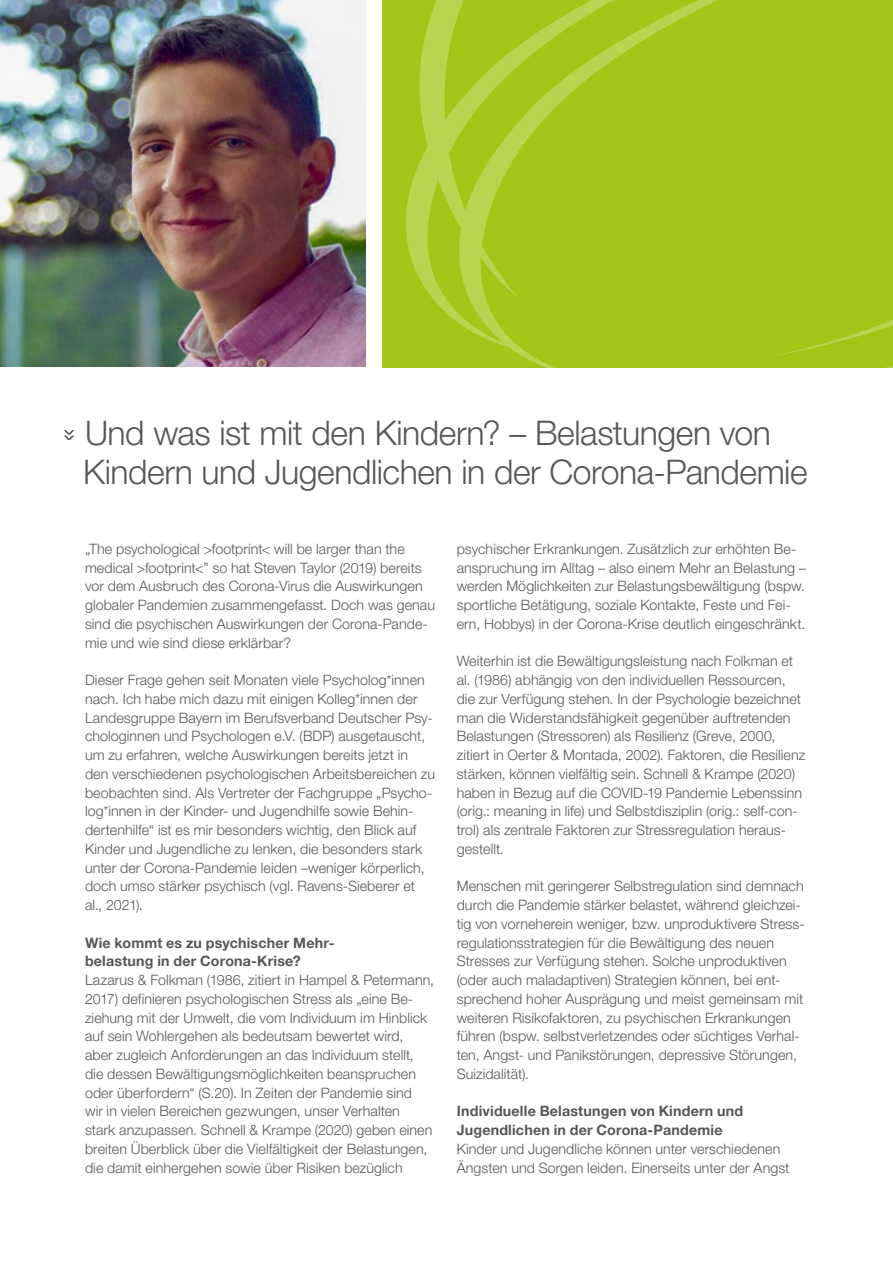
<style>
.page{position:relative;width:893px;height:1263px;background:#fff}
.page>*{position:absolute;margin:0;border:0;box-sizing:border-box;transform-origin:0 0}
.Headline{font:300 33.75px/39px "Helvetica Neue LT Pro";letter-spacing:-.015em;color:#575756}
.Fließtext{font:300 14.25px/18.8px "Helvetica Neue LT Pro";letter-spacing:.005em;color:#575756}
.Fließtext-2{font:700 14.25px/18.8px "Helvetica Neue LT Pro";letter-spacing:.015em;color:#575756}
</style>
<div class="page">
<svg style="left:64px;top:430px;width:10px;height:10px"></svg>
<img style="left:0;top:0;width:366px;height:366px">
<div style="left:384px;top:0;width:54px;height:349px;background:#a2c617"></div>
<svg style="left:438px;top:298px;width:169px;height:70px;background:#a4c71d"></svg>
<div style="left:607px;top:298px;width:286px;height:70px;background:#a2c617"></div>
<svg style="left:414px;top:0;width:479px;height:298px;background:#a4c71d"></svg>
<p class="Headline" style="left:83px;top:413px;width:726px">Und was ist mit den Kindern? – Belastungen von<br>Kindern und Jugendlichen in der Corona-Pandemie</p>
<p class="Fließtext" style="left:85px;top:539px;width:351px">„The psychological &gt;footprint&lt; will be larger than the medical &gt;footprint&lt;” so hat Steven Taylor (2019) bereits vor dem Ausbruch des Corona-Virus die Auswirkungen globaler Pandemien zusammengefasst. Doch was genau sind die psychischen Auswirkungen der Corona-Pande&shy;mie und wie sind diese erklärbar?</p>
<p class="Fließtext" style="left:85px;top:670px;width:352px">Dieser Frage gehen seit Monaten viele Psycholog*innen nach. Ich habe mich dazu mit einigen Kolleg*innen der Landesgruppe Bayern im Berufsverband Deutscher Psy&shy;chologinnen und Psychologen e.V. (BDP) ausgetauscht, um zu erfahren, welche Auswirkungen bereits jetzt in den verschiedenen psychologischen Arbeitsbereichen zu beobachten sind. Als Vertreter der Fachgruppe „Psycho&shy;log*innen in der Kinder- und Jugendhilfe sowie Behin&shy;dertenhilfe“ ist es mir besonders wichtig, den Blick auf Kinder und Jugendliche zu lenken, die besonders stark unter der Corona-Pandemie leiden –weniger körperlich, doch umso stärker psychisch (vgl. Ravens-Sieberer et al., 2021).</p>
<p class="Fließtext-2" style="left:85px;top:933px;width:251px">Wie kommt es zu psychischer Mehr&shy;belastung in der Corona-Krise?</p>
<p class="Fließtext" style="left:85px;top:970px;width:351px">Lazarus &amp; Folkman (1986, zitiert in Hampel &amp; Petermann, 2017) definieren psychologischen Stress als „eine Be&shy;ziehung mit der Umwelt, die vom Individuum im Hinblick auf sein Wohlergehen als bedeutsam bewertet wird, aber zugleich Anforderungen an das Individuum stellt, die dessen Bewältigungsmöglichkeiten beanspruchen oder überfordern“ (S.20). In Zeiten der Pandemie sind<br>wir in vielen Bereichen gezwungen, unser Verhalten<br>stark anzupassen. Schnell &amp; Krampe (2020) geben einen breiten Überblick über die Vielfältigkeit der Belastungen, die damit einhergehen sowie über Risiken bezüglich</p>
<p class="Fließtext" style="left:457px;top:539px;width:351px">psychischer Erkrankungen. Zusätzlich zur erhöhten Be&shy;anspruchung im Alltag – also einem Mehr an Belastung – werden Möglichkeiten zur Belastungsbewältigung (bspw. sportliche Betätigung, soziale Kontakte, Feste und Fei&shy;ern, Hobbys) in der Corona-Krise deutlich eingeschränkt.</p>
<p class="Fließtext" style="left:457px;top:652px;width:350px">Weiterhin ist die Bewältigungsleistung nach Folkman et al. (1986) abhängig von den individuellen Ressourcen, die zur Verfügung stehen. In der Psychologie bezeichnet man die Widerstandsfähigkeit gegenüber auftretenden Belastungen (Stressoren) als Resilienz (Greve, 2000, zitiert in Oerter &amp; Montada, 2002). Faktoren, die Resilienz stärken, können vielfältig sein. Schnell &amp; Krampe (2020) haben in Bezug auf die COVID-19 Pandemie Lebenssinn (orig.: meaning in life) und Selbstdisziplin (orig.: self-con&shy;trol) als zentrale Faktoren zur Stressregulation heraus&shy;gestellt.</p>
<p class="Fließtext" style="left:457px;top:877px;width:349px">Menschen mit geringerer Selbstregulation sind demnach durch die Pandemie stärker belastet, während gleichzei&shy;tig von vorneherein weniger, bzw. unproduktivere Stress&shy;regulationsstrategien für die Bewältigung des neuen Stresses zur Verfügung stehen. Solche unproduktiven (oder auch maladaptiven) Strategien können, bei ent&shy;sprechend hoher Ausprägung und meist gemeinsam mit weiteren Risikofaktoren, zu psychischen Erkrankungen führen (bspw. selbstverletzendes oder süchtiges Verhal&shy;ten, Angst- und Panikstörungen, depressive Störungen, Suizidalität).</p>
<p class="Fließtext-2" style="left:457px;top:1102px;width:288px">Individuelle Belastungen von Kindern und<br>Jugendlichen in der Corona-Pandemie</p>
<p class="Fließtext" style="left:457px;top:1139px;width:334px">Kinder und Jugendliche können unter verschiedenen<br>Ängsten und Sorgen leiden. Einerseits unter der Angst</p>
</div>
